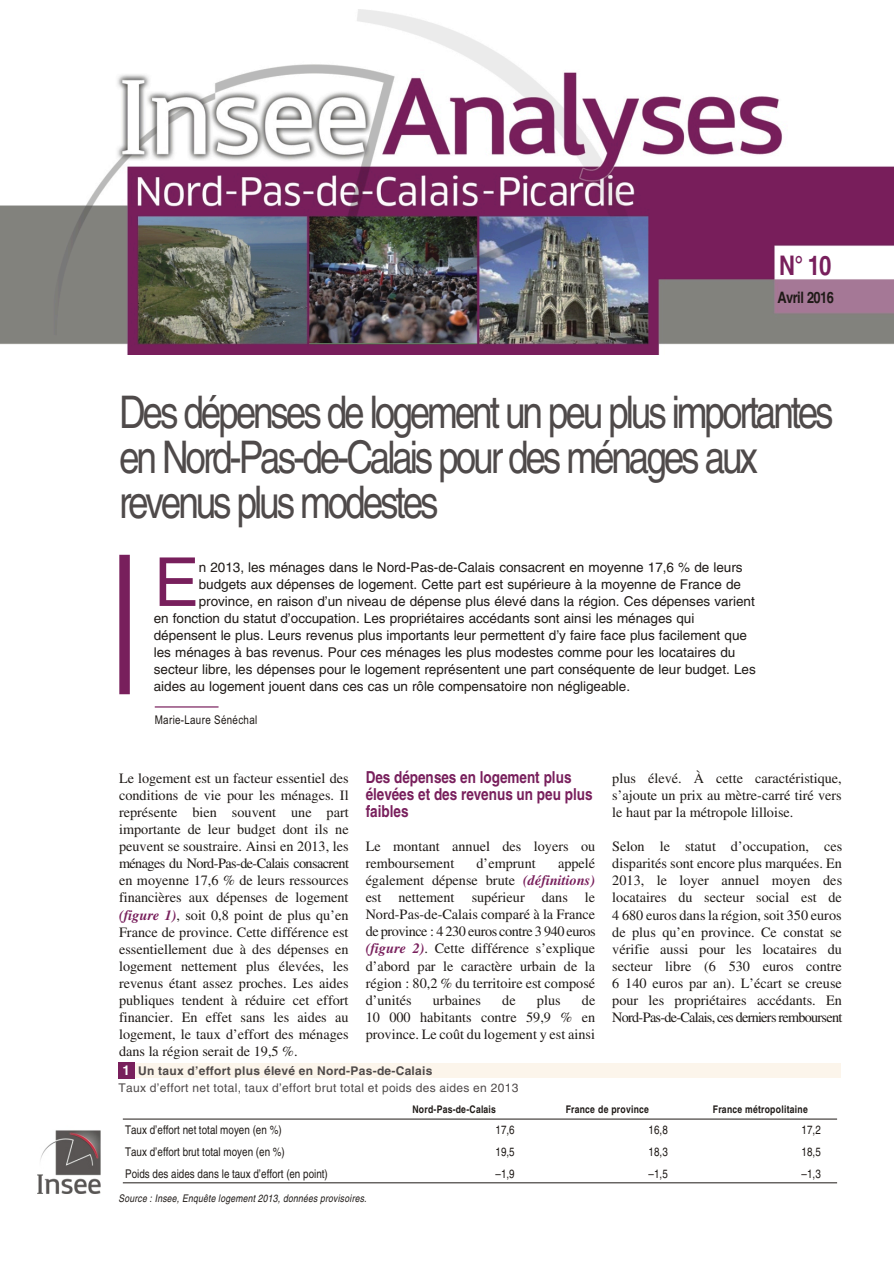
<style>
.page{position:relative;width:894px;height:1263px;background:#fff}
.page>*{position:absolute;margin:0;border:0;box-sizing:border-box;transform-origin:0 0}
.t1{font:67.5px "Helvetica";color:#781f5c}
.t2{font:condensed 45px/45px "Helvetica";letter-spacing:-.07em;color:#4f4a4a}
.t3{font:700 condensed 27px "Helvetica";color:#781f5c}
.t4{font:700 condensed 16.5px/17.2px "Helvetica";color:#781f5c}
.t5{font:700 condensed 15.75px "Helvetica";letter-spacing:-.035em;color:#1f1a17}
.t6{font:14.25px/17.1px "Times";color:#1f1a17;text-align:justify}
.t7{font:13.5px "Helvetica";letter-spacing:-.005em;color:#1f1a17}
.t8{font:condensed 12px "Helvetica";letter-spacing:.005em;color:#1f1a17}
.t9{font:12px/17.1px "Helvetica";letter-spacing:.025em;color:#4f4a4a}
.t10{font:12px "Arial Narrow";letter-spacing:.025em;color:#1f1a17}
.t11{font:700 condensed 10.5px "Helvetica";letter-spacing:.02em;color:#1f1a17}
.t12{font:italic condensed 10.5px "Helvetica";letter-spacing:.02em;color:#1f1a17}
.s1{font-weight:700;font-style:italic;color:#781f5c}
.s2{font-weight:700;font-size:13.5px;color:#fff}
.s3{font-weight:700}
</style>
<div class="page">
<div style="left:119px;top:555px;width:11px;height:139px;background:#781f5c"></div>
<hr style="left:155px;top:706px;width:64px;height:2px;background:#781f5c">
<img style="left:1px;top:9px;width:893px;height:346px">
<img style="left:37px;top:1130px;width:64px;height:64px">
<hr style="left:123px;top:1119px;width:714px;height:1px;background:#1f1a17">
<hr style="left:123px;top:1183px;width:714px;height:1px;background:#1f1a17">
<div style="left:119px;top:1064px;width:722px;height:14px;background:#fcf5eb"></div>
<hr style="left:119px;top:1062px;width:4px;height:16px;background:#781f5c">
<div style="left:123px;top:1062px;width:11px;height:16px;background:#781f5c"></div>
<h3 class="t3" style="left:779px;top:254px;width:54px">N° 10</h3>
<p class="t5" style="left:777px;top:291px;width:58px">Avril 2016</p>
<h2 class="t2" style="left:119px;top:393px;width:716px">Des dépen ses de loge ment un peu plus impor tan tes en Nord-Pas-de-Calais pour des ména ges aux<br>reve nus plus modes tes</h2>
<h1 class="t1" style="left:154px;top:554px;width:47px">E</h1>
<p class="t7" style="left:199px;top:561px;width:545px">n 2013, les ménages dans le Nord-Pas-de-Calais consacrent en moyenne 17,6 % de leurs</p>
<p class="t7" style="left:199px;top:578px;width:544px">budgets aux dépenses de logement. Cette part est supérieure à la moyenne de France de</p>
<p class="t7" style="left:199px;top:595px;width:557px">province, en raison d’un niveau de dépense plus élevé dans la région. Ces dépenses varient</p>
<p class="t7" style="left:154px;top:613px;width:542px">en fonction du statut d’occupation. Les propriétaires accédants sont ainsi les ménages qui</p>
<p class="t7" style="left:154px;top:630px;width:595px">dépensent le plus. Leurs revenus plus importants leur permettent d’y faire face plus facilement que</p>
<p class="t7" style="left:154px;top:647px;width:583px">les ménages à bas revenus. Pour ces ménages les plus modestes comme pour les locataires du</p>
<p class="t7" style="left:154px;top:664px;width:603px">secteur libre, les dépenses pour le logement représentent une part conséquente de leur budget. Les</p>
<p class="t7" style="left:154px;top:681px;width:478px">aides au logement jouent dans ces cas un rôle compensatoire non négligeable.</p>
<p class="t10" style="left:155px;top:715px;width:104px">Marie-Laure Sénéchal</p>
<p class="t6" style="left:119px;top:770px;width:232px">Le logement est un facteur essentiel des conditions de vie pour les ménages. Il représente bien souvent une part importante de leur budget dont ils ne peuvent se soustraire. Ainsi en 2013, les ménages du Nord-Pas-de-Calais consacrent en moyenne 17,6 % de leurs ressources financières aux dépenses de logement <span class="s1">(figure 1)</span>, soit 0,8 point de plus qu’en France de province. Cette différence est essentiellement due à des dépenses en logement nettement plus élevées, les revenus étant assez proches. Les aides publiques tendent à réduire cet effort financier. En effet sans les aides au logement, le taux d’effort des ménages dans la région serait de 19,5 %.</p>
<p class="t4" style="left:366px;top:770px;width:229px">Des dépenses en logement plus élevées et des revenus un peu plus faibles</p>
<p class="t6" style="left:366px;top:838px;width:231px">Le montant annuel des loyers ou remboursement</p>
<p class="t6" style="left:366px;top:855px;width:232px;text-indent:192px">appelé également dépense brute <span class="s1">(définitions) </span>est nettement supérieur dans le Nord-Pas-de-Calais comparé à la France de province : 4 230 euros contre 3 940 euros <span class="s1">(figure 2)</span>. Cette différence s’explique d’abord par le caractère urbain de la région : 80,2 % du territoire est composé d’unités</p>
<p class="t6" style="left:477px;top:855px;width:61px">d’emprunt</p>
<p class="t6" style="left:366px;top:992px;width:231px;text-indent:216px">de 10 000 habitants contre 59,9 % en province. Le coût du logement y est ainsi</p>
<p class="t6" style="left:433px;top:992px;width:50px">urbaines</p>
<p class="t6" style="left:502px;top:992px;width:15px">de</p>
<p class="t6" style="left:537px;top:992px;width:25px">plus</p>
<p class="t9" style="left:119px;top:1064px;width:401px;text-indent:4px"><span class="s2">1</span> <span class="s3">Un taux d’ef fort plus éle vé en Nord-Pas-de-Ca lais<br></span>Taux d’ef fort net to tal, taux d’ef fort brut to tal et poids des ai des en 2013</p>
<p class="t6" style="left:612px;top:770px;width:231px">plus élevé. À cette caractéristique, s’ajoute un prix au mètre-carré tiré vers le haut par la métropole lilloise.</p>
<p class="t6" style="left:612px;top:839px;width:232px">Selon le statut d’occupation, ces disparités sont encore plus marquées. En 2013, le loyer annuel moyen des locataires du secteur social est de 4 680 euros dans la région, soit 350 euros de plus qu’en province. Ce constat se vérifie aussi pour les locataires du secteur libre (6 530 euros contre 6 140 euros par an). L’écart se creuse pour les propriétaires accédants. En Nord-Pas-de-Calais, ces derniers remboursent</p>
<p class="t11" style="left:413px;top:1105px;width:85px">Nord-Pas-de-Ca lais</p>
<p class="t11" style="left:566px;top:1105px;width:85px">France de pro vince</p>
<p class="t11" style="left:713px;top:1105px;width:97px">France mé tro po li taine</p>
<p class="t8" style="left:125px;top:1125px;width:158px">Taux d’effort net total moyen (en %)</p>
<p class="t8" style="left:496px;top:1125px;width:21px">17,6</p>
<p class="t8" style="left:649px;top:1125px;width:21px">16,8</p>
<p class="t8" style="left:802px;top:1125px;width:21px">17,2</p>
<p class="t8" style="left:125px;top:1147px;width:161px">Taux d’effort brut total moyen (en %)</p>
<p class="t8" style="left:496px;top:1147px;width:21px">19,5</p>
<p class="t8" style="left:649px;top:1147px;width:21px">18,3</p>
<p class="t8" style="left:802px;top:1147px;width:21px">18,5</p>
<p class="t8" style="left:125px;top:1168px;width:204px">Poids des aides dans le taux d’effort (en point)</p>
<p class="t8" style="left:496px;top:1168px;width:21px">–1,9</p>
<p class="t8" style="left:649px;top:1168px;width:21px">–1,5</p>
<p class="t8" style="left:802px;top:1168px;width:21px">–1,3</p>
<p class="t12" style="left:119px;top:1194px;width:250px">Source : Insee, Enquête lo ge ment 2013, don nées pro vi soi res.</p>
</div>
